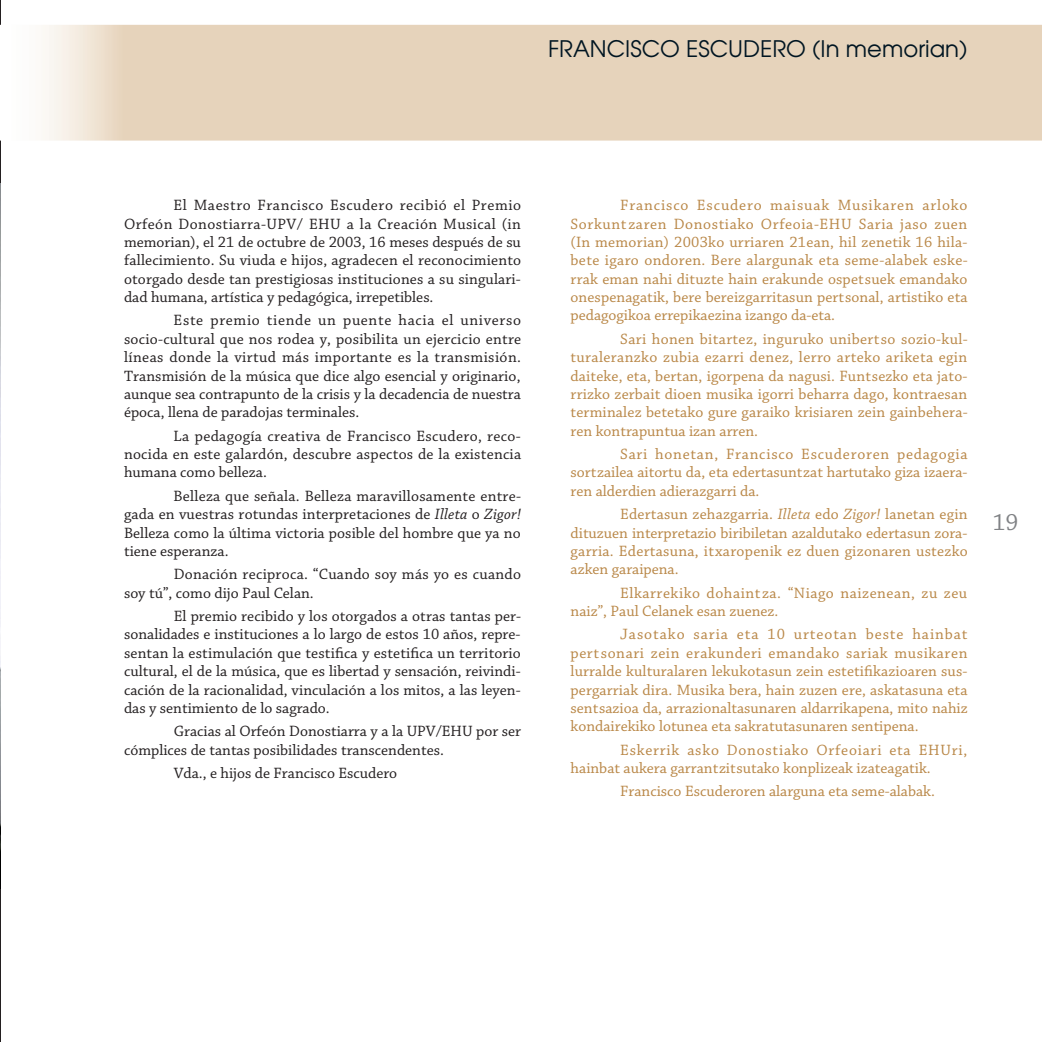
<style>
.page{position:relative;width:1042px;height:1042px;background:#fff}
.page>*{position:absolute;margin:0;border:0;box-sizing:border-box;transform-origin:0 0}
.t1{font:24.5px "Chaparral Pro";color:#808285}
.t2{font:22.75px "Avant Garde";color:#001522}
.t3{font:15.75px/18.4px "Chaparral Pro";color:#b98747;text-align:justify}
.t4{font:15.75px/18.4px "Chaparral Pro";color:#231f20;text-align:justify}
.t5{font:15.75px/18.4px "Chaparral Pro";letter-spacing:.035em;color:#b98747}
.s1{font-style:italic}
</style>
<div class="page">
<img style="left:0;top:184px;width:1px;height:704px">
<h2 class="t2" style="left:548px;top:34px;width:421px">FRANCISCO ESCUDERO (In memorian)</h2>
<p class="t4" style="left:124px;top:197px;width:399px;text-indent:50px">El Maestro Francisco Escudero recibió el Premio Orfeón Donostiarra-UPV/ EHU a la Creación Musical (in memorian), el 21 de octubre de 2003, 16 meses después de su fallecimiento. Su viuda e hijos, agradecen el reconocimiento otorgado desde tan prestigiosas instituciones a su singulari&shy;dad humana, artística y pedagógica, irrepetibles.</p>
<p class="t4" style="left:124px;top:312px;width:399px;text-indent:50px">Este premio tiende un puente hacia el universo socio-cultural que nos rodea y, posibilita un ejercicio entre líneas donde la virtud más importante es la transmisión.<br>Transmisión de la música que dice algo esencial y originario, aunque sea contrapunto de la crisis y la decadencia de nuestra época, llena de paradojas terminales.</p>
<p class="t4" style="left:124px;top:427px;width:399px;text-indent:50px">La pedagogía creativa de Francisco Escudero, reco&shy;nocida en este galardón, descubre aspectos de la existencia humana como belleza.</p>
<p class="t4" style="left:124px;top:487px;width:398px;text-indent:50px">Belleza que señala. Belleza maravillosamente entre&shy;gada en vuestras rotundas interpretaciones de <span class="s1">Illeta</span> o <span class="s1">Zigor!<br></span>Belleza como la última victoria posible del hombre que ya no tiene esperanza.</p>
<p class="t4" style="left:124px;top:566px;width:398px;text-indent:50px">Donación reciproca. “Cuando soy más yo es cuando soy tú”, como dijo Paul Celan.</p>
<p class="t4" style="left:124px;top:607px;width:399px;text-indent:50px">El premio recibido y los otorgados a otras tantas per&shy;sonalidades e instituciones a lo largo de estos 10 años, repre&shy;sentan la estimulación que testifica y estetifica un territorio cultural, el de la música, que es libertad y sensación, reivindi&shy;cación de la racionalidad, vinculación a los mitos, a las leyen&shy;das y sentimiento de lo sagrado.</p>
<p class="t4" style="left:124px;top:723px;width:398px;text-indent:50px">Gracias al Orfeón Donostiarra y a la UPV/EHU por ser cómplices de tantas posibilidades transcendentes.</p>
<p class="t4" style="left:174px;top:764px;width:225px">Vda., e hijos de Francisco Escudero</p>
<p class="t3" style="left:570px;top:197px;width:399px;text-indent:50px">Francisco Escudero maisuak Musikaren arloko Sorkunt zaren Donostiako Orfeoia-EHU Saria jaso zuen (In memorian) 2003ko urriaren 21ean, hil zenetik 16 hila&shy;bete igaro ondoren. Bere alargunak eta seme-alabek eske&shy;rrak eman nahi dituzte hain erakunde ospet suek emandako onespenagatik, bere bereizgarritasun pert sonal, artistiko eta pedagogikoa errepikaezina izango da-eta.</p>
<p class="t3" style="left:570px;top:330px;width:399px;text-indent:50px">Sari honen bitartez, inguruko unibert so sozio-kul&shy;turaleranzko zubia ezarri denez, lerro arteko ariketa egin daiteke, eta, bertan, igorpena da nagusi. Funt sezko eta jato&shy;rrizko zerbait dioen musika igorri beharra dago, kontraesan terminalez betetako gure garaiko krisiaren zein gainbehera&shy;ren kontrapuntua izan arren.</p>
<p class="t3" style="left:570px;top:445px;width:398px;text-indent:50px">Sari honetan, Francisco Escuderoren pedagogia sort zailea aitortu da, eta edertasunt zat hartutako giza izaera&shy;ren alderdien adierazgarri da.</p>
<p class="t3" style="left:570px;top:506px;width:399px;text-indent:50px">Edertasun zehazgarria. <span class="s1">Illeta</span> edo <span class="s1">Zigor!</span> lanetan egin dituzuen interpretazio biribiletan azaldutako edertasun zora&shy;garria. Edertasuna, it xaropenik ez duen gizonaren ustezko azken garaipena.</p>
<p class="t5" style="left:570px;top:584px;width:398px;text-indent:50px">Elkarrekiko dohaint za. “Niago naizenean, zu zeu naiz”, Paul Celanek esan zuenez.</p>
<p class="t3" style="left:570px;top:626px;width:399px;text-indent:50px">Jasotako saria eta 10 urteotan beste hainbat pert sonari zein erakunderi emandako sariak musikaren lurralde kulturalaren lekukotasun zein estetifikazioaren sus&shy;pergarriak dira. Musika bera, hain zuzen ere, askatasuna eta sent sazioa da, arrazionaltasunaren aldarrikapena, mito nahiz kondairekiko lotunea eta sakratutasunaren sentipena.</p>
<p class="t3" style="left:570px;top:741px;width:398px;text-indent:50px">Eskerrik asko Donostiako Orfeoiari eta EHUri, hainbat aukera garrant zit sutako konplizeak izateagatik.</p>
<p class="t3" style="left:620px;top:783px;width:316px">Francisco Escuderoren alarguna eta seme-alabak.</p>
<h1 class="t1" style="left:993px;top:509px;width:27px">19</h1>
</div>
